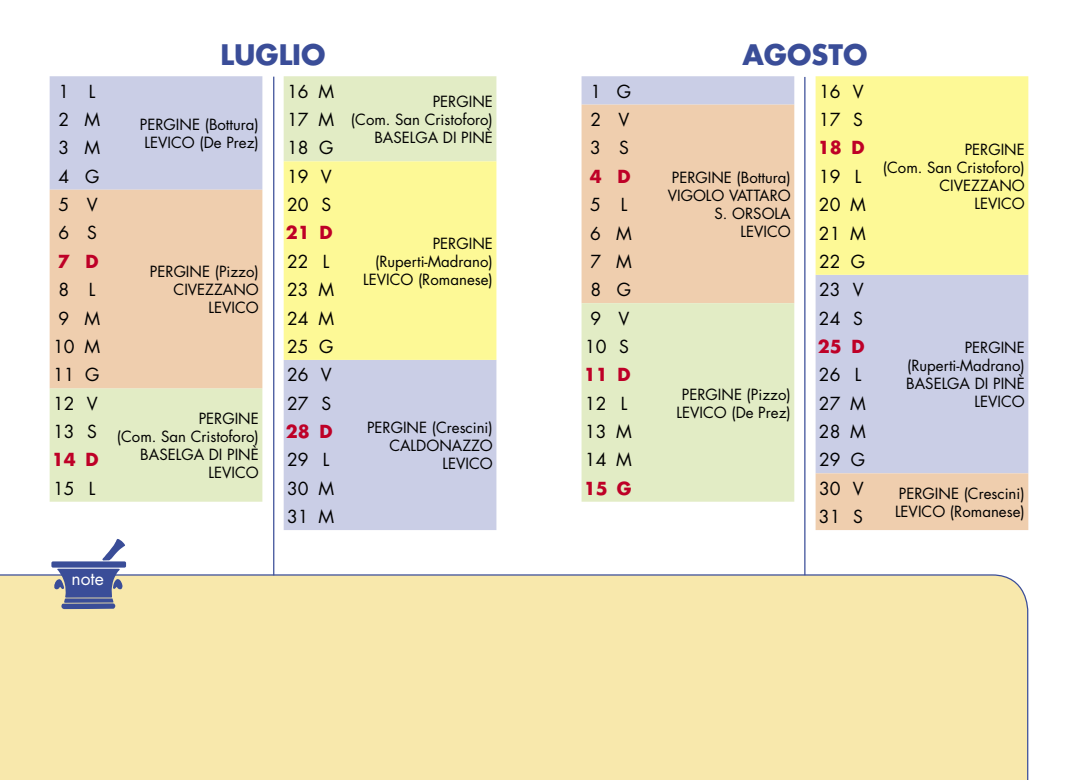
<style>
.page{position:relative;width:1078px;height:780px;background:#fff}
.page>*{position:absolute;margin:0;border:0;box-sizing:border-box;transform-origin:0 0}
.t1{font:700 27.5px "Futura Std";color:#3a4d98}
.t2{font:17.5px/28.2px "Futura Std";color:#000}
.t3{font:700 17.5px "Futura Std";color:#be0027}
.t4{font:17.5px "Futura Std";color:#fff}
.t5{font:15px/18px "Futura Std";color:#000;text-align:right}
</style>
<div class="page">
<div style="left:0;top:574px;width:1028px;height:206px;background:#f8e8ac"></div>
<svg style="left:51px;top:539px;width:75px;height:70px"></svg>
<hr style="left:273px;top:77px;width:1px;height:498px;background:#3a4d98">
<hr style="left:804px;top:77px;width:1px;height:498px;background:#3a4d98">
<svg style="left:50px;top:501px;width:446px;height:29px"></svg>
<svg style="left:50px;top:76px;width:446px;height:425px;background:#d7ddda"></svg>
<div style="left:283px;top:161px;width:213px;height:199px;background:#fdf996"></div>
<div style="left:50px;top:190px;width:212px;height:198px;background:#efceae"></div>
<svg style="left:581px;top:76px;width:225px;height:29px;background:#cdd0e6"></svg>
<div style="left:815px;top:76px;width:213px;height:29px;background:#fdf996"></div>
<svg style="left:581px;top:105px;width:447px;height:425px;background:#eadec0"></svg>
<div style="left:581px;top:303px;width:213px;height:198px;background:#e2ecc5"></div>
<p class="t2" style="left:58px;top:77px;width:39px">1 L</p>
<h1 class="t1" style="left:220px;top:37px;width:107px">LUGLIO</h1>
<p class="t2" style="left:287px;top:77px;width:48px">16 M</p>
<p class="t2" style="left:58px;top:106px;width:43px">2 M</p>
<p class="t2" style="left:287px;top:106px;width:48px">17 M</p>
<p class="t2" style="left:58px;top:134px;width:43px">3 M</p>
<p class="t2" style="left:287px;top:134px;width:48px">18 G</p>
<p class="t2" style="left:58px;top:162px;width:42px">4 G</p>
<p class="t2" style="left:287px;top:162px;width:46px">19 V</p>
<p class="t5" style="left:140px;top:116px;width:120px;text-align:center">PERGINE (Bottura)<br>LEVICO (De Prez)</p>
<p class="t2" style="left:58px;top:191px;width:41px">5 V</p>
<p class="t2" style="left:287px;top:191px;width:46px">20 S</p>
<p class="t2" style="left:58px;top:219px;width:40px">6 S</p>
<p class="t3" style="left:286px;top:221px;width:48px">21 D</p>
<p class="t3" style="left:58px;top:249px;width:42px">7 D</p>
<p class="t2" style="left:287px;top:247px;width:44px">22 L</p>
<p class="t2" style="left:58px;top:276px;width:39px">8 L</p>
<p class="t2" style="left:287px;top:276px;width:48px">23 M</p>
<p class="t2" style="left:58px;top:304px;width:43px">9 M</p>
<p class="t2" style="left:287px;top:304px;width:48px">24 M</p>
<p class="t2" style="left:53px;top:332px;width:48px">10 M</p>
<p class="t2" style="left:287px;top:332px;width:48px">25 G</p>
<p class="t2" style="left:53px;top:361px;width:48px">11 G</p>
<p class="t2" style="left:287px;top:361px;width:46px">26 V</p>
<p class="t5" style="left:150px;top:263px;width:110px">PERGINE (Pizzo)<br>CIVEZZANO<br>LEVICO</p>
<p class="t2" style="left:53px;top:389px;width:46px">12 V</p>
<p class="t2" style="left:287px;top:389px;width:46px">27 S</p>
<p class="t5" style="left:117px;top:410px;width:143px">PERGINE<br>(Com. San Cristoforo)<br>BASELGA DI PINÈ<br>LEVICO</p>
<p class="t2" style="left:53px;top:417px;width:46px">13 S</p>
<p class="t3" style="left:286px;top:420px;width:48px">28 D</p>
<p class="t3" style="left:52px;top:448px;width:48px">14 D</p>
<p class="t2" style="left:287px;top:446px;width:44px">29 L</p>
<p class="t2" style="left:53px;top:474px;width:44px">15 L</p>
<p class="t2" style="left:287px;top:474px;width:48px">30 M<br>31 M</p>
<p class="t5" style="left:351px;top:93px;width:143px">PERGINE<br>(Com. San Cristoforo)<br>BASELGA DI PINÈ</p>
<p class="t5" style="left:363px;top:234px;width:131px">PERGINE (Ruperti-Madrano)<br>LEVICO (Romanese)</p>
<p class="t5" style="left:367px;top:419px;width:127px">PERGINE (Crescini)<br>CALDONAZZO<br>LEVICO</p>
<p class="t4" style="left:71px;top:567px;width:34px">note</p>
<h1 class="t1" style="left:742px;top:37px;width:127px">AGOSTO</h1>
<p class="t2" style="left:590px;top:77px;width:42px">1 G</p>
<p class="t2" style="left:818px;top:77px;width:46px">16 V</p>
<p class="t2" style="left:590px;top:106px;width:41px">2 V</p>
<p class="t2" style="left:818px;top:106px;width:46px">17 S</p>
<p class="t2" style="left:590px;top:134px;width:40px">3 S</p>
<p class="t3" style="left:817px;top:136px;width:48px">18 D</p>
<p class="t3" style="left:589px;top:164px;width:42px">4 D</p>
<p class="t2" style="left:818px;top:162px;width:44px">19 L</p>
<p class="t2" style="left:590px;top:191px;width:39px">5 L</p>
<p class="t2" style="left:818px;top:191px;width:48px">20 M</p>
<p class="t2" style="left:590px;top:219px;width:43px">6 M</p>
<p class="t2" style="left:818px;top:219px;width:48px">21 M</p>
<p class="t2" style="left:590px;top:247px;width:43px">7 M</p>
<p class="t2" style="left:818px;top:247px;width:48px">22 G</p>
<p class="t2" style="left:590px;top:276px;width:42px">8 G</p>
<p class="t2" style="left:818px;top:276px;width:46px">23 V</p>
<p class="t5" style="left:667px;top:169px;width:124px">PERGINE (Bottura)<br>VIGOLO VATTARO<br>S. ORSOLA<br>LEVICO</p>
<p class="t2" style="left:590px;top:304px;width:41px">9 V</p>
<p class="t2" style="left:818px;top:304px;width:46px">24 S</p>
<p class="t5" style="left:882px;top:140px;width:143px">PERGINE<br>(Com. San Cristoforo)<br>CIVEZZANO<br>LEVICO</p>
<p class="t2" style="left:584px;top:332px;width:46px">10 S</p>
<p class="t3" style="left:817px;top:335px;width:48px">25 D</p>
<p class="t3" style="left:583px;top:363px;width:48px">11 D</p>
<p class="t2" style="left:818px;top:361px;width:44px">26 L</p>
<p class="t2" style="left:584px;top:389px;width:44px">12 L</p>
<p class="t2" style="left:818px;top:389px;width:48px">27 M</p>
<p class="t2" style="left:584px;top:417px;width:48px">13 M</p>
<p class="t2" style="left:818px;top:417px;width:48px">28 M</p>
<p class="t2" style="left:585px;top:446px;width:48px">14 M</p>
<p class="t2" style="left:818px;top:446px;width:48px">29 G</p>
<p class="t3" style="left:583px;top:476px;width:49px">15 G</p>
<p class="t2" style="left:818px;top:474px;width:46px">30 V</p>
<p class="t5" style="left:894px;top:484px;width:131px;text-align:left">PERGINE (Crescini)<br>LEVICO (Romanese)</p>
<p class="t5" style="left:906px;top:339px;width:120px">PERGINE (Ruperti-Madrano)<br>BASELGA DI PINÈ<br>LEVICO</p>
<p class="t5" style="left:676px;top:385px;width:116px;text-align:center">PERGINE (Pizzo)<br>LEVICO (De Prez)</p>
<p class="t2" style="left:818px;top:502px;width:46px">31 S</p>
</div>
